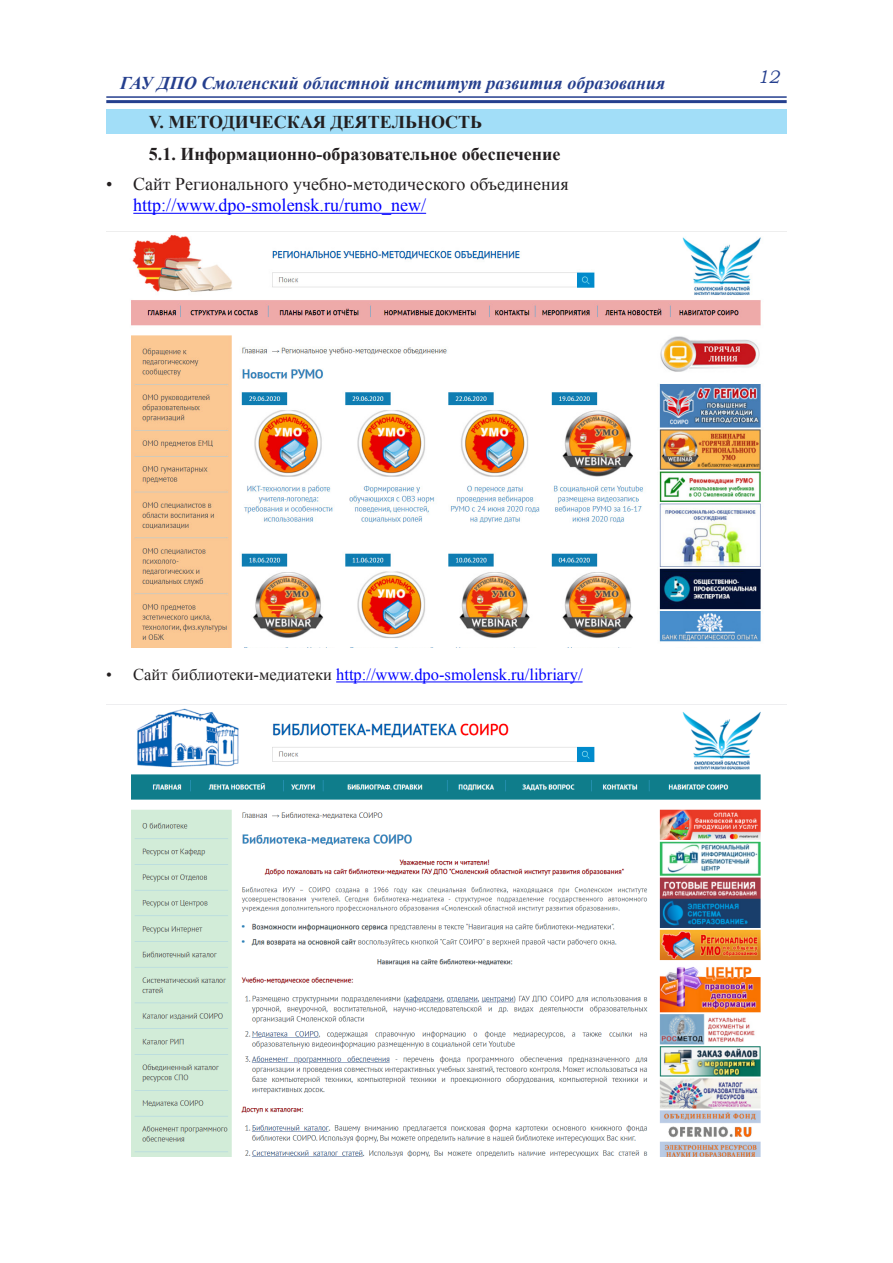
<style>
.page{position:relative;width:893px;height:1263px;background:#fff}
.page>*{position:absolute;margin:0;border:0;box-sizing:border-box;transform-origin:0 0}
.t1{font:18px/21px "Times New Roman";color:#231f20}
.No_Spacing{font:700 18px "Times New Roman";color:#231f20}
.t2{font:italic 700 18px "Times New Roman";color:#253f8e}
.t3{font:italic 18px "Bookman Old Style";color:#253f8e}
.t4{font:16.5px "Times New Roman";color:#00f}
.s1{color:#00f}
.s2{color:#231f20}
</style>
<div class="page">
<hr style="left:106px;top:96px;width:681px;height:2px;background:#253f8e">
<hr style="left:106px;top:100px;width:681px;height:3px;background:#253f8e">
<img style="left:106px;top:231px;width:681px;height:416px">
<img style="left:106px;top:704px;width:681px;height:453px">
<div style="left:106px;top:109px;width:681px;height:25px;background:#a2def8"></div>
<hr style="left:133px;top:213px;width:293px;height:1px;background:#00f">
<hr style="left:336px;top:681px;width:247px;height:1px;background:#00f">
<p class="t2" style="left:120px;top:70px;width:547px">ГАУ ДПО Смоленский областной институт развития образования</p>
<p class="t3" style="left:757px;top:65px;width:24px">12</p>
<p class="No_Spacing" style="left:149px;top:109px;width:335px">V. МЕТОДИЧЕСКАЯ ДЕЯТЕЛЬНОСТЬ</p>
<p class="No_Spacing" style="left:149px;top:141px;width:413px">5.1. Информационно-образовательное обеспечение</p>
<p class="t1" style="left:133px;top:174px;width:437px;text-indent:-27px">• Сайт Регионального учебно-методического объединения <span class="s1">http://www.dpo-smolensk.ru/rumo_new/</span></p>
<p class="t4" style="left:106px;top:663px;width:478px"><span class="s2">• Сайт библиотеки-медиатеки</span> http://www.dpo-smolensk.ru/libriary/</p>
</div>
